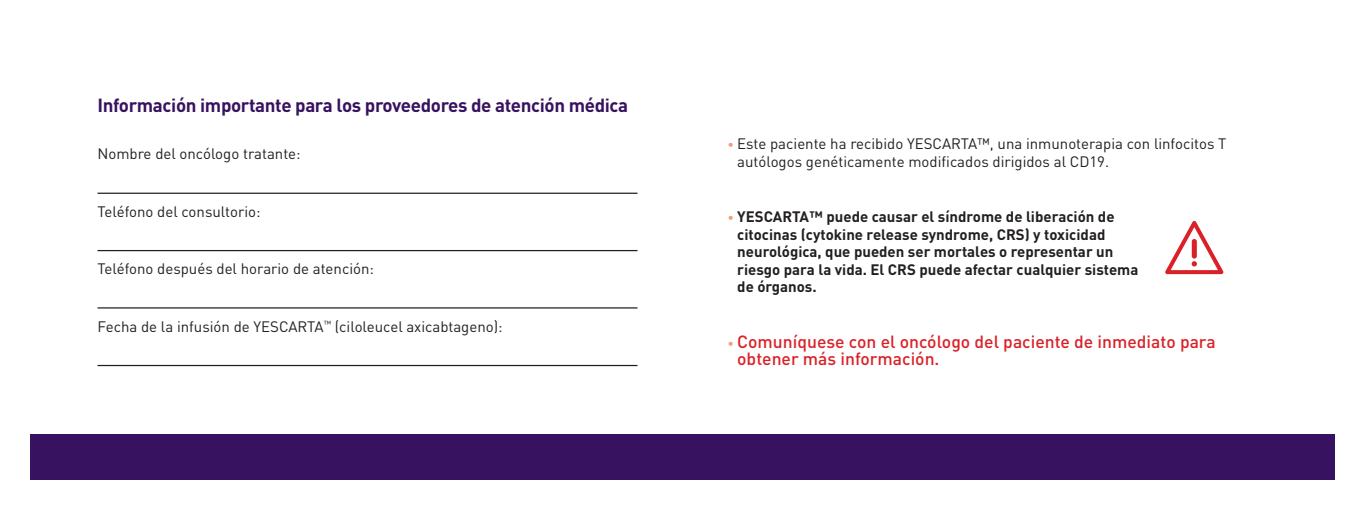
<style>
.page{position:relative;width:1365px;height:510px;background:#fff}
.page>*{position:absolute;margin:0;border:0;box-sizing:border-box;transform-origin:0 0}
.body_copy{font:700 18.75px "DINOT";letter-spacing:-.02em;color:#371260}
.body_copy-2{font:500 17.5px/17.5px "DINOT";color:#da2128}
.body_copy-3{font:15px/17.5px "DINOT";color:#231f20}
.body_copy-4{font:700 15px/17.5px "DINOT";color:#231f20}
.s1{font-size:12.5px;color:#f69b7b}
.s2{font-weight:400;font-size:12.5px;color:#f69b7b}
</style>
<div class="page">
<div style="left:30px;top:434px;width:1305px;height:46px;background:#371260"></div>
<hr style="left:98px;top:193px;width:540px;height:1px;background:#231f20">
<hr style="left:98px;top:250px;width:540px;height:1px;background:#231f20">
<hr style="left:98px;top:307px;width:540px;height:2px;background:#231f20">
<hr style="left:98px;top:365px;width:540px;height:1px;background:#231f20">
<svg style="left:1165px;top:221px;width:58px;height:53px"></svg>
<p class="body_copy" style="left:98px;top:93px;width:532px">Información importante para los proveedores de atención médica</p>
<p class="body_copy-3" style="left:98px;top:145px;width:205px">Nombre del oncólogo tratante:</p>
<p class="body_copy-3" style="left:98px;top:202px;width:165px">Teléfono del consultorio:</p>
<p class="body_copy-3" style="left:98px;top:260px;width:278px">Teléfono después del horario de atención:</p>
<p class="body_copy-3" style="left:98px;top:317px;width:407px">Fecha de la infusión de YESCARTA<sup>™</sup> (ciloleucel axicabtageno):</p>
<p class="body_copy-3" style="left:737px;top:135px;width:491px;text-indent:-10px"><span class="s1">•</span> Este paciente ha recibido YESCARTA™, una inmunoterapia con linfocitos T autólogos genéticamente modificados dirigidos al CD19.</p>
<p class="body_copy-4" style="left:737px;top:207px;width:403px;text-indent:-10px"><span class="s2">•</span> YESCARTA™ puede causar el síndrome de liberación de citocinas (cytokine release syndrome, CRS) y toxicidad neurológica, que pueden ser mortales o representar un riesgo para la vida. El CRS puede afectar cualquier sistema de órganos.</p>
<p class="body_copy-2" style="left:737px;top:332px;width:480px;text-indent:-10px"><span class="s2">•</span> Comuníquese con el oncólogo del paciente de inmediato para obtener más información.</p>
</div>
